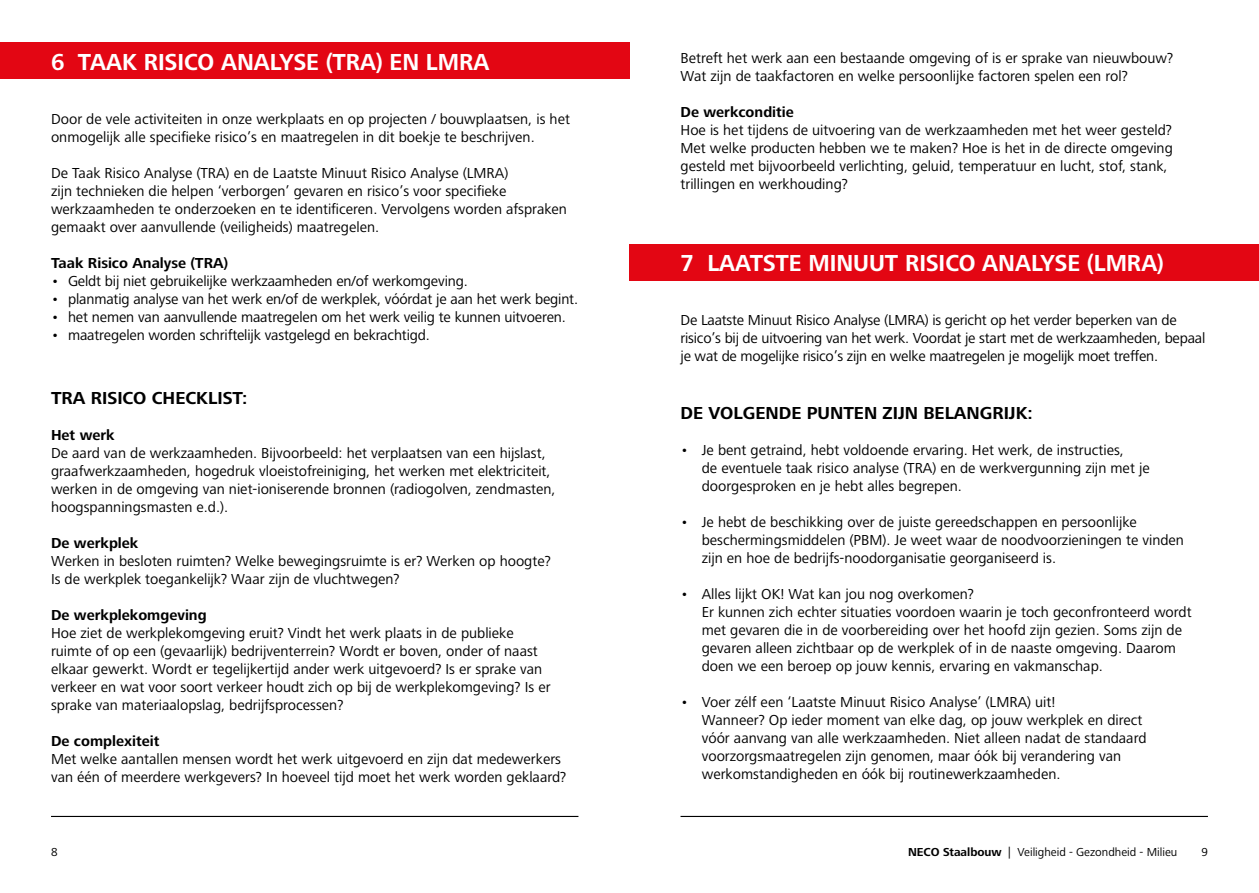
<style>
.page{position:relative;width:1259px;height:893px;background:#fff}
.page>*{position:absolute;margin:0;border:0;box-sizing:border-box;transform-origin:0 0}
.t1{font:700 24px "Frutiger Next LT";color:#fff;scale:.95 1}
.t2{font:700 18px "Frutiger Next LT";color:#000}
.t3{font:15px/18px "Frutiger Next LT";color:#000}
.t4{font:700 15px "Frutiger Next LT";color:#000}
.t5{font:12px "Frutiger Next LT";color:#000}
.s1{font-weight:700}
</style>
<div class="page">
<div style="left:0;top:43px;width:629px;height:36px;background:#e30613"></div>
<div style="left:629px;top:244px;width:630px;height:37px;background:#e30613"></div>
<hr style="left:51px;top:816px;width:527px;height:1px;background:#000">
<hr style="left:680px;top:816px;width:528px;height:1px;background:#000">
<h1 class="t1" style="left:51px;top:48px;width:463px">6 TAAK RISICO ANALYSE (TRA) EN LMRA</h1>
<p class="t3" style="left:51px;top:110px;width:520px">Door de vele activiteiten in onze werkplaats en op projecten / bouwplaatsen, is het onmogelijk alle specifieke risico’s en maatregelen in dit boekje te beschrijven.</p>
<p class="t3" style="left:51px;top:164px;width:517px">De Taak Risico Analyse (TRA) en de Laatste Minuut Risico Analyse (LMRA)<br>zijn technieken die helpen ‘verborgen’ gevaren en risico’s voor specifieke werkzaamheden te onderzoeken en te identificeren. Vervolgens worden afspraken gemaakt over aanvullende (veiligheids) maatregelen.</p>
<p class="t4" style="left:51px;top:254px;width:179px">Taak Risico Analyse (TRA)</p>
<p class="t3" style="left:51px;top:272px;width:418px">• Geldt bij niet gebruikelijke werkzaamheden en/of werkomgeving.</p>
<p class="t3" style="left:51px;top:290px;width:528px">• planmatig analyse van het werk en/of de werkplek, vóórdat je aan het werk begint.</p>
<p class="t3" style="left:51px;top:308px;width:516px">• het nemen van aanvullende maatregelen om het werk veilig te kunnen uitvoeren.</p>
<p class="t3" style="left:51px;top:326px;width:380px">• maatregelen worden schriftelijk vastgelegd en bekrachtigd.</p>
<p class="t2" style="left:51px;top:388px;width:198px">TRA RISICO CHECKLIST:</p>
<p class="t4" style="left:51px;top:427px;width:65px">Het werk</p>
<p class="t3" style="left:51px;top:444px;width:506px">De aard van de werkzaamheden. Bijvoorbeeld: het verplaatsen van een hijslast, graafwerkzaamheden, hogedruk vloeistofreiniging, het werken met elektriciteit, werken in de omgeving van niet-ioniserende bronnen (radiogolven, zendmasten, hoogspanningsmasten e.d.).</p>
<p class="t4" style="left:51px;top:535px;width:89px">De werkplek</p>
<p class="t3" style="left:51px;top:552px;width:501px">Werken in besloten ruimten? Welke bewegingsruimte is er? Werken op hoogte?<br>Is de werkplek toegankelijk? Waar zijn de vluchtwegen?</p>
<p class="t4" style="left:51px;top:607px;width:157px">De werkplekomgeving</p>
<p class="t3" style="left:51px;top:624px;width:501px">Hoe ziet de werkplekomgeving eruit? Vindt het werk plaats in de publieke ruimte of op een (gevaarlijk) bedrijventerrein? Wordt er boven, onder of naast elkaar gewerkt. Wordt er tegelijkertijd ander werk uitgevoerd? Is er sprake van verkeer en wat voor soort verkeer houdt zich op bij de werkplekomgeving? Is er sprake van materiaalopslag, bedrijfsprocessen?</p>
<p class="t4" style="left:51px;top:733px;width:110px">De complexiteit</p>
<p class="t3" style="left:51px;top:750px;width:517px">Met welke aantallen mensen wordt het werk uitgevoerd en zijn dat medewerkers van één of meerdere werkgevers? In hoeveel tijd moet het werk worden geklaard?</p>
<p class="t3" style="left:680px;top:49px;width:494px">Betreft het werk aan een bestaande omgeving of is er sprake van nieuwbouw?<br>Wat zijn de taakfactoren en welke persoonlijke factoren spelen een rol?</p>
<p class="t4" style="left:680px;top:103px;width:115px">De werkconditie</p>
<p class="t3" style="left:680px;top:121px;width:494px">Hoe is het tijdens de uitvoering van de werkzaamheden met het weer gesteld?<br>Met welke producten hebben we te maken? Hoe is het in de directe omgeving gesteld met bijvoorbeeld verlichting, geluid, temperatuur en lucht, stof, stank, trillingen en werkhouding?</p>
<h1 class="t1" style="left:680px;top:250px;width:510px">7 LAATSTE MINUUT RISICO ANALYSE (LMRA)</h1>
<p class="t3" style="left:680px;top:311px;width:526px">De Laatste Minuut Risico Analyse (LMRA) is gericht op het verder beperken van de risico’s bij de uitvoering van het werk. Voordat je start met de werkzaamheden, bepaal je wat de mogelijke risico’s zijn en welke maatregelen je mogelijk moet treffen.</p>
<p class="t2" style="left:680px;top:403px;width:354px">DE VOLGENDE PUNTEN ZIJN BELANGRIJK:</p>
<p class="t3" style="left:702px;top:441px;width:449px;text-indent:-21px">• Je bent getraind, hebt voldoende ervaring. Het werk, de instructies,<br>de eventuele taak risico analyse (TRA) en de werkvergunning zijn met je doorgesproken en je hebt alles begrepen.</p>
<p class="t3" style="left:702px;top:513px;width:484px;text-indent:-21px">• Je hebt de beschikking over de juiste gereedschappen en persoonlijke beschermingsmiddelen (PBM). Je weet waar de noodvoorzieningen te vinden zijn en hoe de bedrijfs-noodorganisatie georganiseerd is.</p>
<p class="t3" style="left:702px;top:585px;width:491px;text-indent:-21px">• Alles lijkt OK! Wat kan jou nog overkomen?<br>Er kunnen zich echter situaties voordoen waarin je toch geconfronteerd wordt met gevaren die in de voorbereiding over het hoofd zijn gezien. Soms zijn de gevaren alleen zichtbaar op de werkplek of in de naaste omgeving. Daarom doen we een beroep op jouw kennis, ervaring en vakmanschap.</p>
<p class="t3" style="left:702px;top:693px;width:446px;text-indent:-21px">• Voer zélf een ‘Laatste Minuut Risico Analyse’ (LMRA) uit!<br>Wanneer? Op ieder moment van elke dag, op jouw werkplek en direct vóór aanvang van alle werkzaamheden. Niet alleen nadat de standaard voorzorgsmaatregelen zijn genomen, maar óók bij verandering van werkomstandigheden en óók bij routinewerkzaamheden.</p>
<p class="t5" style="left:51px;top:845px;width:8px">8</p>
<p class="t5" style="left:908px;top:845px;width:271px"><span class="s1">NECO Staalbouw</span> | Veiligheid - Gezondheid - Milieu</p>
<p class="t5" style="left:1201px;top:845px;width:8px">9</p>
</div>
